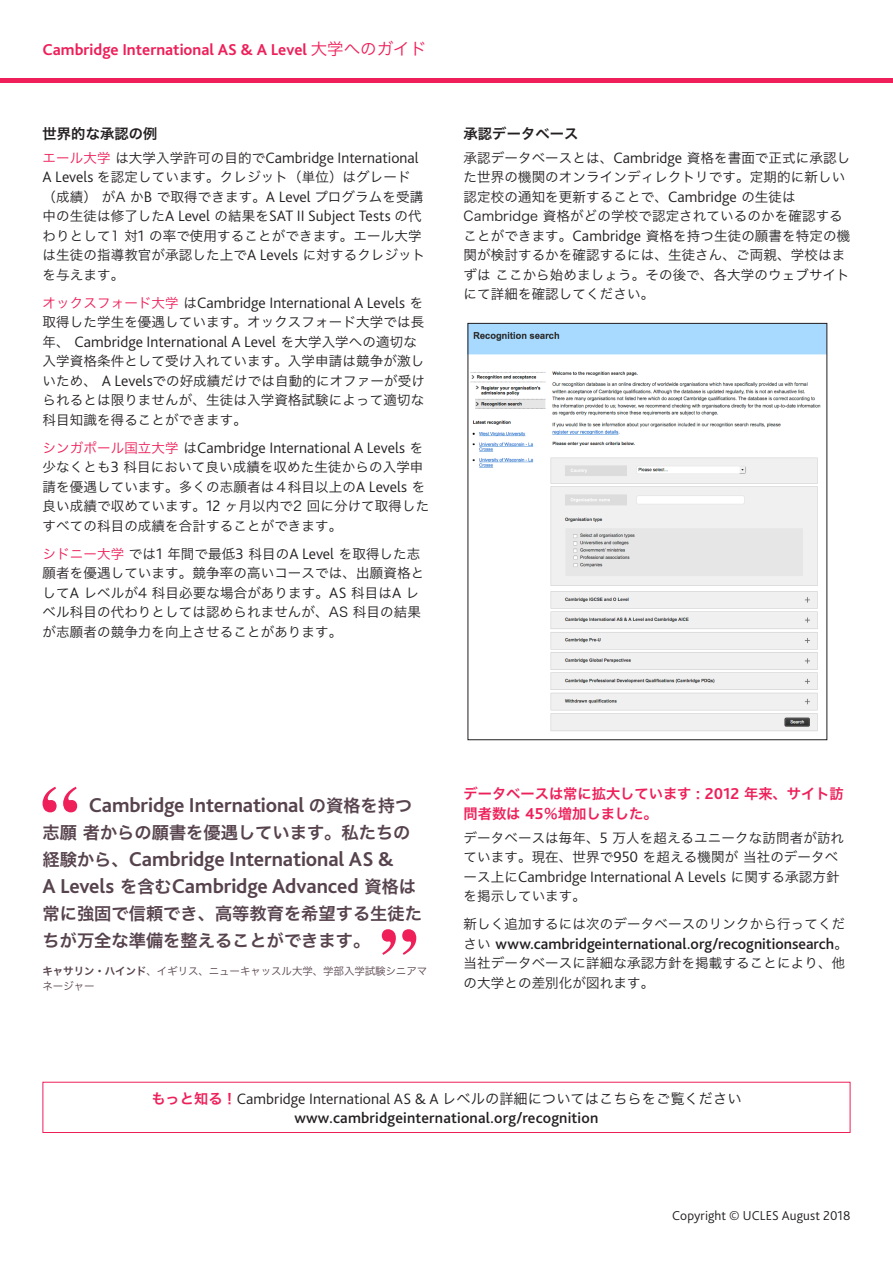
<style>
.page{position:relative;width:893px;height:1263px;background:#fff}
.page>*{position:absolute;margin:0;border:0;box-sizing:border-box;transform-origin:0 0}
.JP_pullquote{font:700 21px/27px "Bliss Pro";letter-spacing:-.005em;color:#57434d}
.JP_pullquote-2{font:17.25px/27px "Hira Kaku Pro W6";color:#57434d}
.JP_main_head{font:700 16.5px "Bliss Pro";color:#ee1f59}
.JP_body{font:300 15.75px "Bliss Pro";color:#231f20}
.JP_head_2_red{font:500 15.75px/19.5px "Bliss Pro";letter-spacing:.01em;color:#231f20;text-align:center}
.JP_body-2{font:500 15.75px "Bliss Pro";color:#231f20}
.JP_head_2_red-2{font:14.25px/19.5px "Hira Kaku Pro W6";color:#ee1f59}
.JP_head_2{font:14.25px "Hira Kaku Pro W6";letter-spacing:.01em;color:#231f20}
.JP_body-3{font:13.5px/19.5px "Hira Kaku Pro W3";letter-spacing:.01em;color:#231f20}
.CAIE_Small_print{font:300 13.5px "Bliss Pro";letter-spacing:.005em;color:#231f20}
.JP_quote_source{font:10.5px/15px "Hira Kaku Pro W3";letter-spacing:-.01em;color:#57434d}
.s1{font-family:"Hira Kaku Pro W3";font-weight:400}
.s2{font-family:"Hira Kaku Pro W3";font-weight:400;font-size:13.5px;color:#ee1f59}
.s3{font-family:"Hira Kaku Pro W3";font-weight:400;font-size:13.5px}
.s4{font-family:"Bliss Pro";font-weight:300;font-size:15.75px}
.s5{color:#ee1f59}
.s6{font-family:"Hira Kaku Pro W6";font-weight:400;font-size:17.25px}
.s7{font-family:"Hira Kaku Pro W6"}
.s8{font-family:"Bliss Pro";font-weight:700;font-size:16.5px}
.s9{font-family:"Hira Kaku Pro W6";font-weight:400;font-size:14.25px;color:#ee1f59}
.s10{font-weight:300}
.s11{font-family:"Hira Kaku Pro W3";font-weight:400;font-size:14.25px}
</style>
<div class="page">
<div style="left:43px;top:1082px;width:807px;height:51px;border:1px solid #ee1f59"></div>
<hr style="left:0;top:78px;width:893px;height:4px;background:#ee1f59">
<img style="left:470px;top:325px;width:355px;height:406px">
<div style="left:468px;top:323px;width:359px;height:417px;border:1px solid #231f20"></div>
<svg style="left:43px;top:787px;width:34px;height:25px"></svg>
<svg style="left:382px;top:929px;width:34px;height:26px"></svg>
<p class="JP_main_head" style="left:43px;top:39px;width:385px">Cambridge International AS &amp; A Level <span class="s1">大学へのガイド</span></p>
<p class="JP_head_2" style="left:43px;top:120px;width:116px">世界的な承認の例</p>
<p class="JP_body" style="left:43px;top:147px;width:378px"><span class="s2">エール大学</span> <span class="s3">は大学入学許可の目的で</span>Cambridge International</p>
<p class="JP_body-3" style="left:43px;top:166px;width:382px"><span class="s4">A Levels</span> を認定しています。クレジット（単位）はグレード（成績） がA か<span class="s4">B</span> で取得できます。<span class="s4">A Level</span> プログラムを受講</p>
<p class="JP_body" style="left:43px;top:206px;width:381px"><span class="s3">中の生徒は修了した</span>A Level <span class="s3">の結果を</span>SAT II Subject Tests <span class="s3">の代</span></p>
<p class="JP_body-3" style="left:43px;top:225px;width:384px">わりとして1 対<span class="s4">1</span> の率で使用することができます。エール大学は生徒の指導教官が承認した上で<span class="s4">A Levels</span> に対するクレジットを与えます。</p>
<p class="JP_body" style="left:43px;top:292px;width:382px"><span class="s2">オックスフォード大学</span> <span class="s3">は</span>Cambridge International A Levels <span class="s3">を</span></p>
<p class="JP_body-3" style="left:43px;top:311px;width:383px">取得した学生を優遇しています。オックスフォード大学では長</p>
<p class="JP_body" style="left:43px;top:331px;width:376px"><span class="s3">年、</span> Cambridge International A Level <span class="s3">を大学入学への適切な</span></p>
<p class="JP_body-3" style="left:43px;top:350px;width:384px;text-align:justify">入学資格条件として受け入れています。入学申請は競争が激しいため、 <span class="s4">A Levels</span>での好成績だけでは自動的にオファーが受けられるとは限りませんが、生徒は入学資格試験によって適切な科目知識を得ることができます。</p>
<p class="JP_body" style="left:43px;top:437px;width:382px"><span class="s2">シンガポール国立大学</span> <span class="s3">は</span>Cambridge International A Levels <span class="s3">を</span></p>
<p class="JP_body-3" style="left:43px;top:456px;width:388px">少なくとも<span class="s4">3</span> 科目において良い成績を収めた生徒からの入学申請を優遇しています。多くの志願者は４科目以上の<span class="s4">A Levels</span> を良い成績で収めています。<span class="s4">12</span> ヶ月以内で2 回に分けて取得したすべての科目の成績を合計することができます。</p>
<p class="JP_body-3" style="left:43px;top:543px;width:383px"><span class="s5">シドニー大学</span> では<span class="s4">1</span> 年間で最低<span class="s4">3</span> 科目の<span class="s4">A Level</span> を取得した志願者を優遇しています。競争率の高いコースでは、出願資格として<span class="s4">A</span> レベルが4 科目必要な場合があります。<span class="s4">AS</span> 科目は<span class="s4">A</span> レベル科目の代わりとしては認められませんが、AS 科目の結果が志願者の競争力を向上させることがあります。</p>
<p class="JP_head_2" style="left:463px;top:120px;width:116px">承認データベース</p>
<p class="JP_body-3" style="left:463px;top:147px;width:388px">承認データベースとは、<span class="s4">Cambridge</span> 資格を書面で正式に承認した世界の機関のオンラインディレクトリです。定期的に新しい認定校の通知を更新することで、<span class="s4">Cambridge</span> の生徒は<br>Cambridge 資格がどの学校で認定されているのかを確認することができます。<span class="s4">Cambridge</span> 資格を持つ生徒の願書を特定の機関が検討するかを確認するには、生徒さん、ご両親、学校はまずは ここから始めましょう。その後で、各大学のウェブサイトにて詳細を確認してください。</p>
<p class="JP_pullquote" style="left:89px;top:791px;width:325px">Cambridge International <span class="s6">の資格を持つ</span></p>
<p class="JP_pullquote-2" style="left:43px;top:819px;width:369px">志願 者からの願書を優遇しています。私たちの</p>
<p class="JP_pullquote" style="left:43px;top:845px;width:375px"><span class="s6">経験から、</span>Cambridge International AS &amp;<br>A Levels <span class="s6">を含む</span>Cambridge Advanced <span class="s6">資格は</span></p>
<p class="JP_pullquote-2" style="left:43px;top:900px;width:381px">常に強固で信頼でき、高等教育を希望する生徒たちが万全な準備を整えることができます。</p>
<p class="JP_quote_source" style="left:43px;top:963px;width:386px"><span class="s7">キャサリン・ハインド</span>、イギリス、ニューキャッスル大学、学部入学試験シニアマネージャー</p>
<p class="JP_head_2_red-2" style="left:463px;top:783px;width:382px">データベースは常に拡大しています : <span class="s8">2012</span> 年来、サイト訪問者数は <span class="s8">45</span>％増加しました。</p>
<p class="JP_body-3" style="left:463px;top:827px;width:382px">データベースは毎年、<span class="s4">5</span> 万人を超えるユニークな訪問者が訪れています。現在、世界で<span class="s4">950</span> を超える機関が 当社のデータベ</p>
<p class="JP_body" style="left:463px;top:866px;width:378px"><span class="s3">ース上に</span>Cambridge International A Levels <span class="s3">に関する承認方針</span></p>
<p class="JP_body-3" style="left:463px;top:885px;width:124px">を掲示しています。</p>
<p class="JP_body-3" style="left:463px;top:913px;width:383px">新しく追加するには次のデータベースのリンクから行ってくだ</p>
<p class="JP_body-2" style="left:463px;top:933px;width:386px"><span class="s3">さい</span> www.cambridgeinternational.org/recognitionsearch<span class="s3">。</span></p>
<p class="JP_body-3" style="left:463px;top:952px;width:383px">当社データベースに詳細な承認方針を掲載することにより、他の大学との差別化が図れます。</p>
<p class="JP_head_2_red" style="left:151px;top:1088px;width:592px"><span class="s9">もっと知る！</span><span class="s10">Cambridge International AS &amp; A</span> <span class="s11">レベルの詳細についてはこちらをご覧ください</span>www.cambridgeinternational.org/recognition</p>
<p class="CAIE_Small_print" style="left:672px;top:1207px;width:180px">Copyright © UCLES August 2018</p>
</div>
